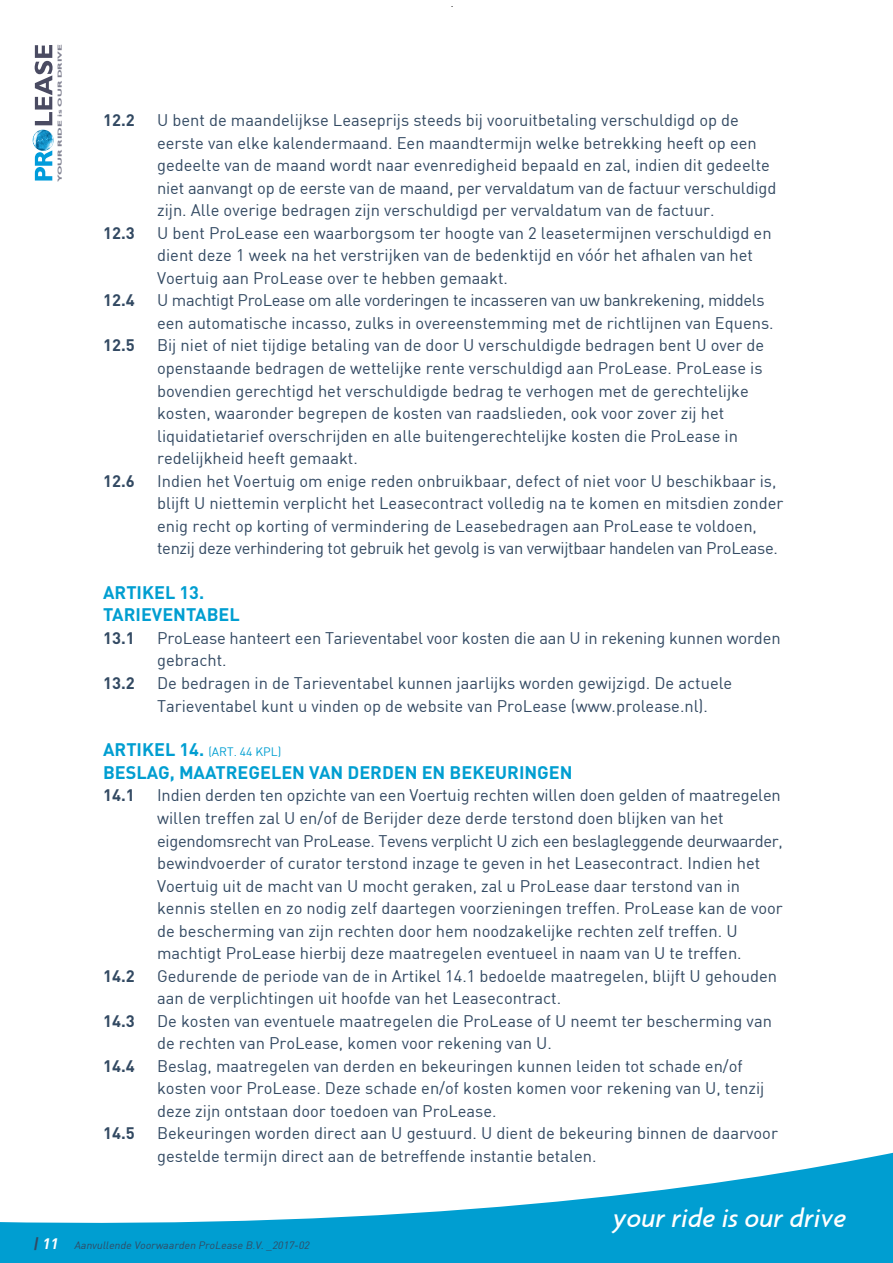
<style>
.page{position:relative;width:893px;height:1263px;background:#fff}
.page>*{position:absolute;margin:0;border:0;box-sizing:border-box;transform-origin:0 0}
.t1{font:italic 500 27.9px "Agenda";color:#fff}
.t2{font:700 18px/22.5px "DIN";color:#009ed1}
.t3{font:16.5px/22.5px "DIN";color:#324962}
.t4{font:700 16.5px "DIN";color:#324962}
.t5{font:12px "DIN";color:#009ed1}
.t6{font:italic 10.5px "DIN";color:#324962}
.t7{font:700 6px "Gill Sans";color:#808191;scale:1.81 1}
.s1{font-weight:700;font-size:18px}
.s2{font-weight:700;font-size:15px}
.s3{font-weight:700;font-size:15px;color:#fff}
</style>
<div class="page">
<svg style="left:35px;top:150px;width:17px;height:31px"></svg>
<svg style="left:35px;top:45px;width:18px;height:89px"></svg>
<svg style="left:0;top:1152px;width:893px;height:111px;fill:#009ed1"></svg>
<p class="t7" style="left:56px;top:182px;width:78px;rotate:-90deg">YOUR RIDE is OUR DRIVE</p>
<p class="t4" style="left:103px;top:110px;width:33px">12.2</p>
<p class="t3" style="left:157px;top:109px;width:621px">U bent de maandelijkse Leaseprijs steeds bij vooruitbetaling verschuldigd op de eerste van elke kalendermaand. Een maandtermijn welke betrekking heeft op een gedeelte van de maand wordt naar evenredigheid bepaald en zal, indien dit gedeelte niet aanvangt op de eerste van de maand, per vervaldatum van de factuur verschuldigd zijn. Alle overige bedragen zijn verschuldigd per vervaldatum van de factuur.</p>
<p class="t4" style="left:103px;top:222px;width:33px">12.3</p>
<p class="t3" style="left:157px;top:221px;width:616px">U bent ProLease een waarborgsom ter hoogte van 2 leasetermijnen verschuldigd en dient deze 1 week na het verstrijken van de bedenktijd en vóór het afhalen van het<br>Voertuig aan ProLease over te hebben gemaakt.</p>
<p class="t4" style="left:103px;top:290px;width:33px">12.4</p>
<p class="t3" style="left:157px;top:289px;width:618px">U machtigt ProLease om alle vorderingen te incasseren van uw bankrekening, middels een automatische incasso, zulks in overeenstemming met de richtlijnen van Equens.</p>
<p class="t4" style="left:103px;top:335px;width:33px">12.5</p>
<p class="t3" style="left:157px;top:334px;width:609px">Bij niet of niet tijdige betaling van de door U verschuldigde bedragen bent U over de openstaande bedragen de wettelijke rente verschuldigd aan ProLease. ProLease is bovendien gerechtigd het verschuldigde bedrag te verhogen met de gerechtelijke kosten, waaronder begrepen de kosten van raadslieden, ook voor zover zij het liquidatietarief overschrijden en alle buitengerechtelijke kosten die ProLease in redelijkheid heeft gemaakt.</p>
<p class="t4" style="left:103px;top:470px;width:33px">12.6</p>
<p class="t3" style="left:157px;top:469px;width:628px">Indien het Voertuig om enige reden onbruikbaar, defect of niet voor U beschikbaar is, blijft U niettemin verplicht het Leasecontract volledig na te komen en mitsdien zonder enig recht op korting of vermindering de Leasebedragen aan ProLease te voldoen, tenzij deze verhindering tot gebruik het gevolg is van verwijtbaar handelen van ProLease.</p>
<p class="t2" style="left:103px;top:580px;width:138px">ARTIKEL 13.<br>TARIEVENTABEL</p>
<p class="t4" style="left:103px;top:627px;width:33px">13.1</p>
<p class="t3" style="left:157px;top:626px;width:625px">ProLease hanteert een Tarieventabel voor kosten die aan U in rekening kunnen worden gebracht.</p>
<p class="t4" style="left:103px;top:672px;width:33px">13.2</p>
<p class="t3" style="left:157px;top:671px;width:577px">De bedragen in de Tarieventabel kunnen jaarlijks worden gewijzigd. De actuele<br>Tarieventabel kunt u vinden op de website van ProLease (www.prolease.nl).</p>
<p class="t5" style="left:103px;top:745px;width:180px"><span class="s1">ARTIKEL 14.</span> (ART. 44 KPL)</p>
<p class="t2" style="left:103px;top:760px;width:471px">BESLAG, MAATREGELEN VAN DERDEN EN BEKEURINGEN</p>
<p class="t4" style="left:103px;top:785px;width:33px">14.1</p>
<p class="t3" style="left:157px;top:784px;width:627px">Indien derden ten opzichte van een Voertuig rechten willen doen gelden of maatregelen willen treffen zal U en/of de Berijder deze derde terstond doen blijken van het eigendomsrecht van ProLease. Tevens verplicht U zich een beslagleggende deurwaarder, bewindvoerder of curator terstond inzage te geven in het Leasecontract. Indien het Voertuig uit de macht van U mocht geraken, zal u ProLease daar terstond van in kennis stellen en zo nodig zelf daartegen voorzieningen treffen. ProLease kan de voor de bescherming van zijn rechten door hem noodzakelijke rechten zelf treffen. U machtigt ProLease hierbij deze maatregelen eventueel in naam van U te treffen.</p>
<p class="t4" style="left:103px;top:965px;width:33px">14.2</p>
<p class="t3" style="left:157px;top:964px;width:621px">Gedurende de periode van de in Artikel 14.1 bedoelde maatregelen, blijft U gehouden aan de verplichtingen uit hoofde van het Leasecontract.</p>
<p class="t4" style="left:103px;top:1010px;width:33px">14.3</p>
<p class="t3" style="left:157px;top:1009px;width:616px">De kosten van eventuele maatregelen die ProLease of U neemt ter bescherming van de rechten van ProLease, komen voor rekening van U.</p>
<p class="t4" style="left:103px;top:1055px;width:33px">14.4</p>
<p class="t3" style="left:157px;top:1054px;width:609px">Beslag, maatregelen van derden en bekeuringen kunnen leiden tot schade en/of kosten voor ProLease. Deze schade en/of kosten komen voor rekening van U, tenzij deze zijn ontstaan door toedoen van ProLease.</p>
<p class="t4" style="left:103px;top:1122px;width:33px">14.5</p>
<p class="t3" style="left:157px;top:1121px;width:622px">Bekeuringen worden direct aan U gestuurd. U dient de bekeuring binnen de daarvoor gestelde termijn direct aan de betreffende instantie betalen.</p>
<p class="t6" style="left:33px;top:1238px;width:280px"><span class="s2">|</span><span class="s3">11</span> Aanvullende Voorwaarden ProLease B.V._2017-02</p>
<h1 class="t1" style="left:613px;top:1211px;width:235px">your ride is our drive</h1>
</div>
